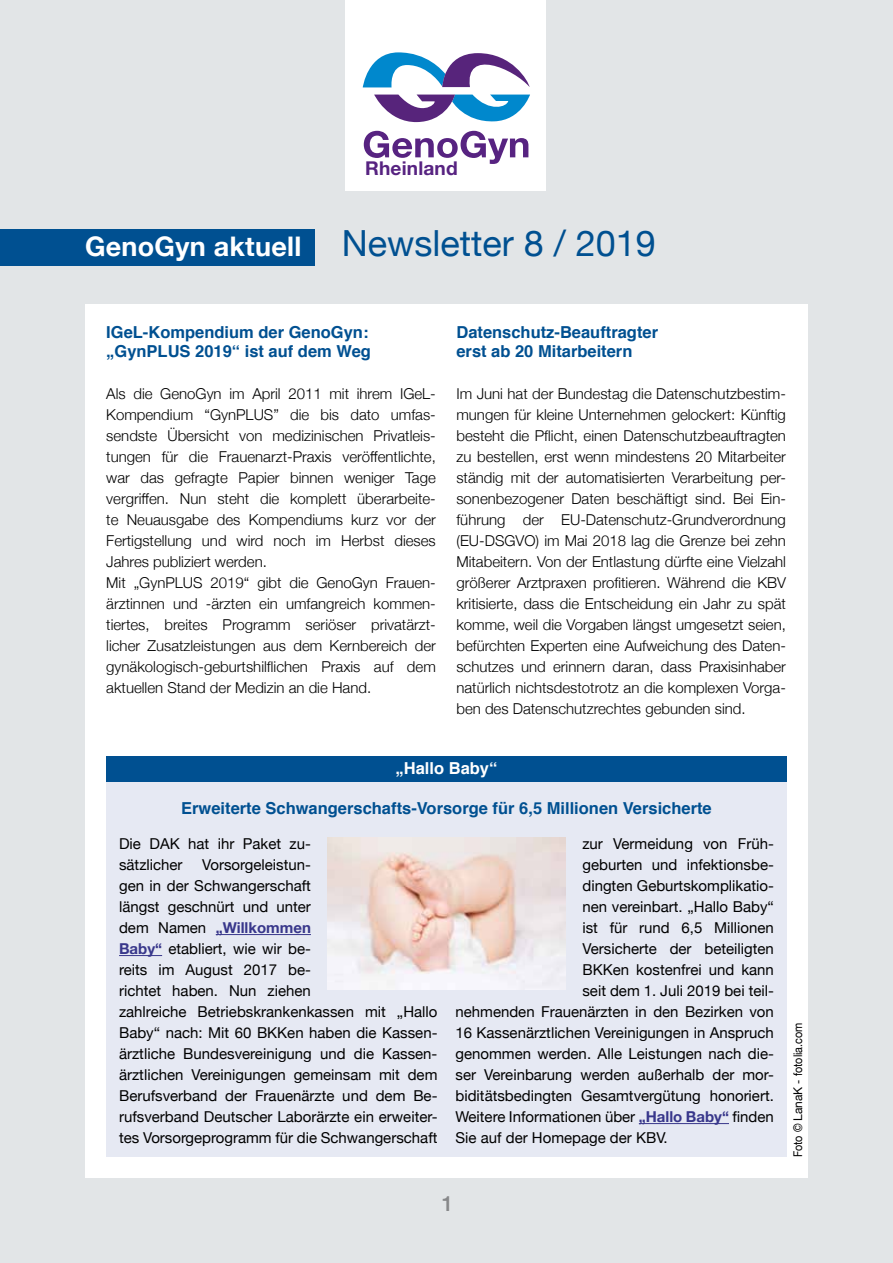
<style>
.page{position:relative;width:893px;height:1263px;background:#e2e5e7}
.page>*{position:absolute;margin:0;border:0;box-sizing:border-box;transform-origin:0 0}
.t1{font:36px "Helvetica Neue";color:#005091}
.t2{font:500 21px "Helvetica Neue";color:#87888a}
.t3{font:700 19.05px "Helvetica Neue";letter-spacing:.01em;color:#572381}
.t4{font:700 16.5px/19.5px "Helvetica";color:#005091}
.t5{font:700 16.5px "Helvetica";color:#fff}
.t6{font:300 15px/21px "Helvetica Neue";color:#000}
.t7{font:15px/21px "Helvetica Neue";color:#000}
.t8{font:12px "Helvetica Neue";color:#000;scale:.9 1}
.s1{font-weight:700;font-size:27px;color:#fff}
.s2{font-weight:700;color:#38378b}
</style>
<div class="page">
<div style="left:85px;top:304px;width:723px;height:874px;background:#fff"></div>
<div style="left:0;top:229px;width:315px;height:37px;background:#005091"></div>
<div style="left:345px;top:0;width:201px;height:191px;background:#fff"></div>
<svg style="left:364px;top:131px;width:164px;height:33px"></svg>
<svg style="left:374px;top:95px;width:156px;height:28px"></svg>
<svg style="left:363px;top:52px;width:167px;height:35px"></svg>
<div style="left:106px;top:766px;width:681px;height:391px;background:#e6e9f3"></div>
<div style="left:107px;top:756px;width:680px;height:26px;background:#005091"></div>
<hr style="left:216px;top:934px;width:95px;height:1px;background:#38378b">
<hr style="left:119px;top:955px;width:43px;height:1px;background:#38378b">
<hr style="left:639px;top:1123px;width:90px;height:1px;background:#38378b">
<img style="left:328px;top:838px;width:237px;height:151px">
<p class="t3" style="left:365px;top:156px;width:94px">Rheinland</p>
<h1 class="t1" style="left:85px;top:217px;width:572px"><span class="s1">GenoGyn aktuell</span> Newsletter 8 / 2019</h1>
<p class="t4" style="left:106px;top:322px;width:266px">IGeL-Kompendium der GenoGyn: „GynPLUS 2019“ ist auf dem Weg</p>
<p class="t6" style="left:106px;top:382px;width:331px">Als die GenoGyn im April 2011 mit ihrem IGeL-Kompendium “GynPLUS” die bis dato umfas&shy;sendste Übersicht von medizinischen Privatleis&shy;tungen für die Frauenarzt-Praxis veröffentlichte, war das gefragte Papier binnen weniger Tage vergriffen. Nun steht die komplett überarbeite&shy;te Neuausgabe des Kompendiums kurz vor der Fertigstellung und wird noch im Herbst dieses Jahres publiziert werden.<br>Mit „GynPLUS 2019“ gibt die GenoGyn Frauen&shy;ärztinnen und -ärzten ein umfangreich kommen&shy;tiertes, breites Programm seriöser privatärzt&shy;licher Zusatzleistungen aus dem Kernbereich der gynäkologisch-geburtshilflichen Praxis auf dem aktuellen Stand der Medizin an die Hand.</p>
<p class="t4" style="left:456px;top:322px;width:203px">Datenschutz-Beauftragter erst ab 20 Mitarbeitern</p>
<p class="t6" style="left:456px;top:382px;width:331px;text-align:justify">Im Juni hat der Bundestag die Datenschutzbestim&shy;mungen für kleine Unternehmen gelockert: Künftig besteht die Pflicht, einen Datenschutzbeauftragten zu bestellen, erst wenn mindestens 20 Mitarbeiter ständig mit der automatisierten Verarbeitung per&shy;sonenbezogener Daten beschäftigt sind. Bei Ein&shy;führung der EU-Datenschutz-Grundverordnung (EU-DSGVO) im Mai 2018 lag die Grenze bei zehn Mitabeitern. Von der Entlastung dürfte eine Vielzahl größerer Arztpraxen profitieren. Während die KBV kritisierte, dass die Entscheidung ein Jahr zu spät komme, weil die Vorgaben längst umgesetzt seien, befürchten Experten eine Aufweichung des Daten&shy;schutzes und erinnern daran, dass Praxisinhaber natürlich nichtsdestotrotz an die komplexen Vorga&shy;ben des Datenschutzrechtes gebunden sind.</p>
<p class="t5" style="left:396px;top:755px;width:103px">„Hallo Baby“</p>
<p class="t4" style="left:181px;top:798px;width:532px">Erweiterte Schwangerschafts-Vorsorge für 6,5 Millionen Versicherte</p>
<p class="t7" style="left:119px;top:834px;width:193px">Die DAK hat ihr Paket zu&shy;sätzlicher</p>
<p class="t7" style="left:119px;top:855px;width:320px;text-indent:83px">Vorsorgeleistun-<br>gen in der Schwangerschaft<br>längst geschnürt und unter<br>dem Namen <span class="s2">„Willkommen<br>Baby“</span> etabliert, wie wir be-<br>reits im August 2017 be-<br>richtet haben. Nun ziehen<br>zahlreiche Betriebskrankenkassen mit „Hallo Baby“ nach: Mit 60 BKKen haben die Kassen&shy;ärztliche Bundesvereinigung und die Kassen&shy;ärztlichen Vereinigungen gemeinsam mit dem Berufsverband der Frauenärzte und dem Be&shy;rufsverband Deutscher Laborärzte ein erweiter&shy;tes Vorsorgeprogramm für die Schwangerschaft</p>
<p class="t7" style="left:582px;top:834px;width:193px">zur Vermeidung von Früh-</p>
<p class="t7" style="left:582px;top:855px;width:193px">geburten und infektionsbe-</p>
<p class="t7" style="left:582px;top:876px;width:193px">dingten Geburtskomplikatio-</p>
<p class="t7" style="left:582px;top:897px;width:193px">nen vereinbart. „Hallo Baby“</p>
<p class="t7" style="left:582px;top:918px;width:193px">ist für rund 6,5 Millionen</p>
<p class="t7" style="left:582px;top:939px;width:193px">Versicherte der beteiligten</p>
<p class="t7" style="left:582px;top:960px;width:193px">BKKen kostenfrei und kann</p>
<p class="t7" style="left:582px;top:981px;width:193px">seit dem 1. Juli 2019 bei teil-</p>
<p class="t7" style="left:455px;top:1002px;width:320px">nehmenden Frauenärzten in den Bezirken von</p>
<p class="t7" style="left:455px;top:1023px;width:320px">16 Kassenärztlichen Vereinigungen in Anspruch</p>
<p class="t7" style="left:455px;top:1044px;width:320px">genommen werden. Alle Leistungen nach die-</p>
<p class="t7" style="left:455px;top:1065px;width:320px">ser Vereinbarung werden außerhalb der mor-</p>
<p class="t7" style="left:455px;top:1086px;width:320px">biditätsbedingten Gesamtvergütung honoriert.</p>
<p class="t7" style="left:455px;top:1107px;width:320px">Weitere Informationen über <span class="s2">„Hallo Baby“</span> finden</p>
<p class="t7" style="left:455px;top:1128px;width:214px">Sie auf der Homepage der KBV.</p>
<h2 class="t2" style="left:442px;top:1187px;width:13px">1</h2>
<p class="t8" style="left:789px;top:1157px;width:151px;rotate:-90deg">Foto © LanaK - fotolia.com</p>
</div>
